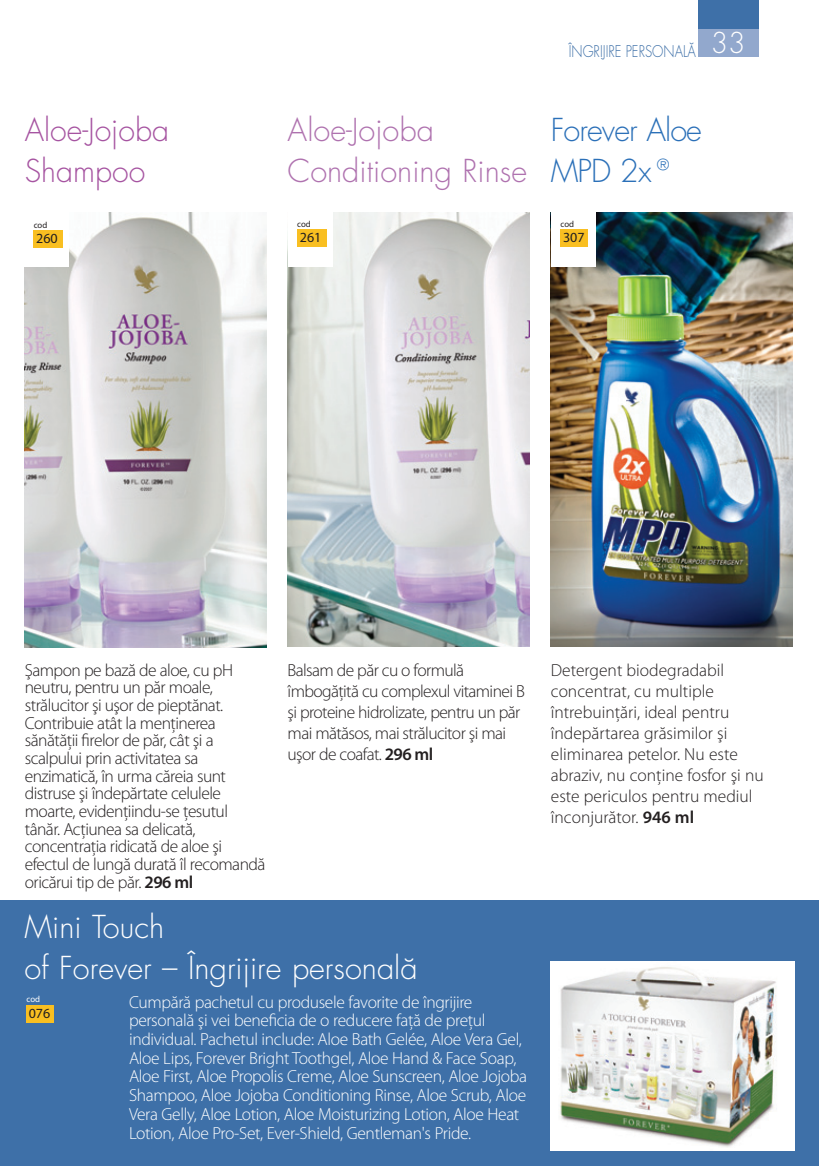
<style>
.page{position:relative;width:819px;height:1166px;background:#fff}
.page>*{position:absolute;margin:0;border:0;box-sizing:border-box;transform-origin:0 0}
.t1{font:300 30.8px/40.4px "Futura CE";color:#fff}
.t2{font:300 30.8px/40.4px "Futura CE";color:#af72af}
.t3{font:300 30.8px/40.4px "Futura CE";color:#a654a1}
.t4{font:300 30.8px/40.4px "Futura CE";letter-spacing:-.03em;color:#2b70b8}
.t5{font:300 17.5px/17.7px "Myriad Pro";letter-spacing:-.03em;color:#231f20}
.t6{font:300 17.5px/18.7px "Myriad Pro";letter-spacing:-.02em;color:#fff}
.t7{font:300 17.5px/21px "Myriad Pro";color:#231f20}
.t8{font:300 15.75px "Futura CE";color:#3e70a8;scale:.84 1}
.t9{font:14px "Myriad Pro";color:#231f20}
.t10{font:8.75px "Myriad Pro";letter-spacing:-.005em;color:#231f20}
.t11{font:8.75px "Myriad Pro";color:#fff}
.s1{font-weight:600}
</style>
<div class="page">
<div style="left:698px;top:0;width:60px;height:33px;background:#3e70a8"></div>
<div style="left:698px;top:30px;width:60px;height:27px;background:#92a8cd"></div>
<img style="left:25px;top:213px;width:242px;height:434px">
<img style="left:287px;top:212px;width:242px;height:435px">
<img style="left:551px;top:212px;width:241px;height:435px">
<div style="left:288px;top:211px;width:44px;height:56px;background:#fff"></div>
<div style="left:25px;top:212px;width:44px;height:55px;background:#fff"></div>
<div style="left:551px;top:212px;width:44px;height:55px;background:#fff"></div>
<div style="left:0;top:900px;width:819px;height:266px;background:#3e70a8"></div>
<div style="left:26px;top:1005px;width:28px;height:18px;background:#f9bf21"></div>
<img style="left:551px;top:961px;width:243px;height:189px">
<div style="left:34px;top:230px;width:29px;height:18px;background:#f9bf21"></div>
<div style="left:297px;top:229px;width:30px;height:18px;background:#f9bf21"></div>
<div style="left:560px;top:229px;width:28px;height:18px;background:#f9bf21"></div>
<p class="t8" style="left:568px;top:44px;width:212px">ÎNGRIJIRE PERSONALĂ <sup>33</sup></p>
<h1 class="t3" style="left:25px;top:112px;width:146px">Aloe-Jojoba<br>Shampoo</h1>
<h1 class="t2" style="left:287px;top:112px;width:241px">Aloe-Jojoba<br>Conditioning Rinse</h1>
<h1 class="t4" style="left:551px;top:112px;width:153px">Forever Aloe<br>MPD 2x®</h1>
<p class="t10" style="left:34px;top:221px;width:15px">cod</p>
<p class="t10" style="left:297px;top:221px;width:15px">cod</p>
<p class="t10" style="left:560px;top:221px;width:15px">cod</p>
<p class="t9" style="left:36px;top:233px;width:23px">260</p>
<p class="t9" style="left:300px;top:232px;width:23px">261</p>
<p class="t9" style="left:563px;top:232px;width:23px">307</p>
<p class="t5" style="left:25px;top:662px;width:242px">Şampon pe bază de aloe, cu pH neutru, pentru un păr moale, strălucitor şi uşor de pieptănat.<br>Contribuie atât la menţinerea sănătăţii firelor de păr, cât şi a scalpului prin activitatea sa enzimatică, în urma căreia sunt distruse şi îndepărtate celulele moarte, evidenţiindu-se ţesutul tânăr. Acţiunea sa delicată, concentraţia ridicată de aloe şi efectul de lungă durată îl recomandă oricărui tip de păr. <span class="s1">296 ml</span></p>
<p class="t5" style="left:287px;top:661px;width:239px;line-height:21px">Balsam de păr cu o formulă îmbogăţită cu complexul vitaminei B şi proteine hidrolizate, pentru un păr mai mătăsos, mai strălucitor şi mai uşor de coafat. <span class="s1">296 ml</span></p>
<h1 class="t1" style="left:25px;top:909px;width:394px">Mini Touch<br>of Forever – Îngrijire personală</h1>
<p class="t11" style="left:26px;top:996px;width:15px">cod</p>
<p class="t9" style="left:29px;top:1008px;width:23px">076</p>
<p class="t6" style="left:129px;top:993px;width:399px">Cumpără pachetul cu produsele favorite de îngrijire personală şi vei beneficia de o reducere faţă de preţul individual. Pachetul include: Aloe Bath Gelée, Aloe Vera Gel, Aloe Lips, Forever Bright Toothgel, Aloe Hand &amp; Face Soap, Aloe First, Aloe Propolis Creme, Aloe Sunscreen, Aloe Jojoba Shampoo, Aloe Jojoba Conditioning Rinse, Aloe Scrub, Aloe Vera Gelly, Aloe Lotion, Aloe Moisturizing Lotion, Aloe Heat Lotion, Aloe Pro-Set, Ever-Shield, Gentleman's Pride.</p>
<p class="t7" style="left:551px;top:661px;width:214px">Detergent biodegradabil concentrat, cu multiple întrebuinţări, ideal pentru îndepărtarea grăsimilor şi eliminarea petelor. Nu este abraziv, nu conţine fosfor şi nu este periculos pentru mediul înconjurător. <span class="s1">946 ml</span></p>
</div>
